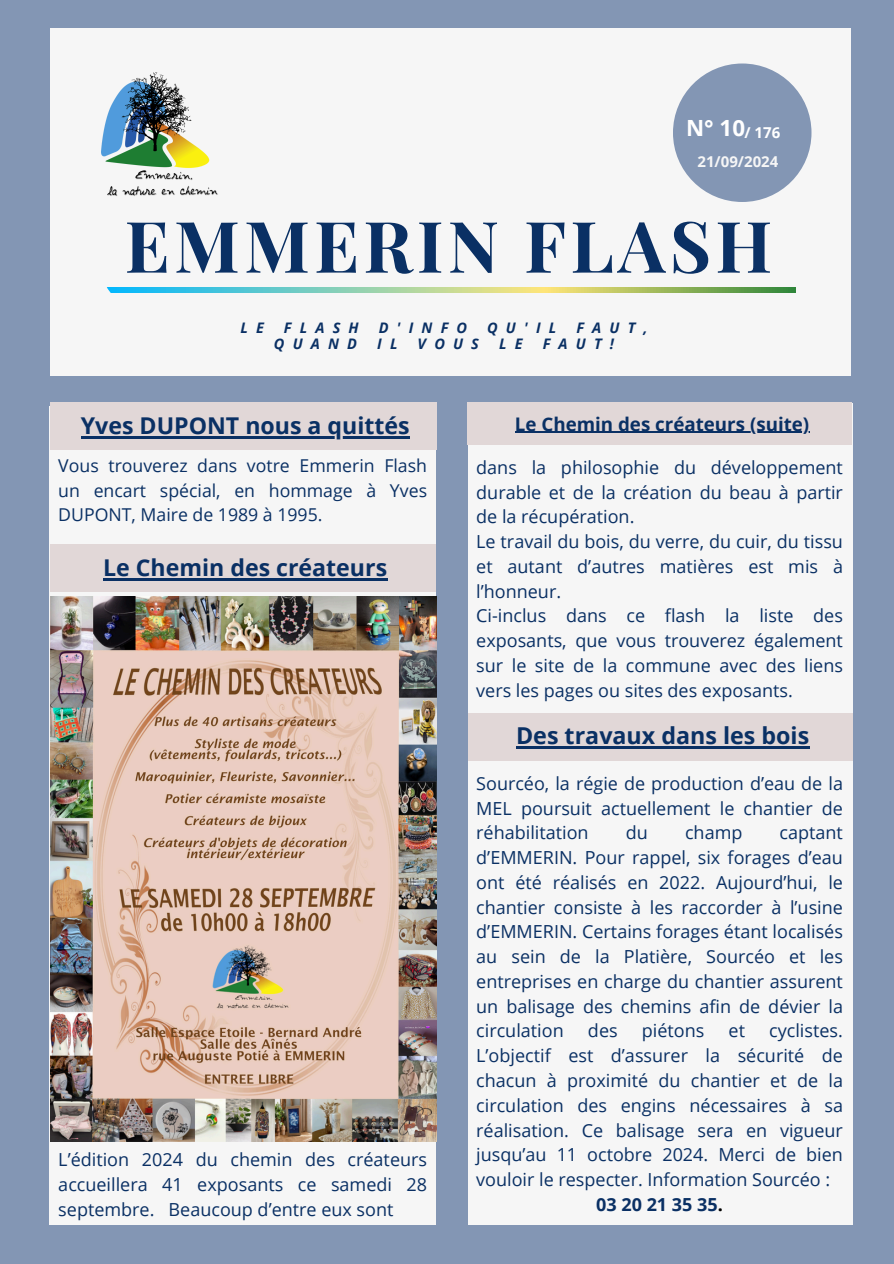
<style>
.page{position:relative;width:894px;height:1264px;background:#fff}
.page>*{position:absolute;margin:0;border:0;box-sizing:border-box;transform-origin:0 0}
.t1{font:700 70.95px "Playfair Display";letter-spacing:.06em;color:#0a3064}
.t2{font:700 23.25px "Open Sans";color:#0a3064}
.t3{font:700 23.1px "Open Sans";color:#0a3064}
.t4{font:700 22.35px "Open Sans";color:#fff}
.t5{font:700 18.75px "Open Sans";color:#0a3064}
.t6{font:18px/24.8px "Open Sans";color:#0a3064;text-align:justify}
.t7{font:700 18px "Open Sans";color:#0a3064}
.t8{font:17.7px/24.8px "Open Sans";color:#0a3064;text-align:justify}
.t9{font:700 15px "Open Sans";color:#f6f6f6}
.t10{font:700 15px "Open Sans";color:#fff}
.t11{font:italic 700 14.55px "Open Sans";letter-spacing:.56em;color:#0a3064}
.s1{color:#000}
</style>
<div class="page">
<div style="left:0;top:0;width:893px;height:1263px;background:#8396b4"></div>
<div style="left:50px;top:28px;width:800px;height:348px;background:#f6f6f6"></div>
<div style="left:672px;top:63px;width:139px;height:139px;background:#8396b4;border-radius:50%"></div>
<img style="left:101px;top:72px;width:117px;height:124px">
<svg style="left:106px;top:287px;width:688px;height:6px;background:#89c597"></svg>
<div style="left:50px;top:406px;width:385px;height:818px;background:#f6f6f6"></div>
<div style="left:468px;top:403px;width:384px;height:821px;background:#f6f6f6"></div>
<div style="left:50px;top:403px;width:386px;height:47px;background:#e1d7d7"></div>
<hr style="left:81px;top:436px;width:328px;height:2px;background:#0a3064">
<div style="left:467px;top:402px;width:385px;height:42px;background:#e1d7d7"></div>
<hr style="left:514px;top:431px;width:295px;height:2px;background:#0a3064">
<div style="left:50px;top:544px;width:385px;height:47px;background:#e1d7d7"></div>
<hr style="left:103px;top:578px;width:284px;height:2px;background:#0a3064">
<img style="left:50px;top:597px;width:386px;height:544px">
<div style="left:468px;top:713px;width:384px;height:47px;background:#e1d7d7"></div>
<hr style="left:516px;top:746px;width:293px;height:3px;background:#0a3064">
<h3 class="t4" style="left:686px;top:112px;width:60px">N° 10</h3>
<h5 class="t10" style="left:744px;top:122px;width:37px">/ 176</h5>
<h3 class="t9" style="left:697px;top:151px;width:82px">21/09/2024</h3>
<h1 class="t1" style="left:125px;top:196px;width:648px">EMMERIN FLASH</h1>
<h6 class="t11" style="left:240px;top:317px;width:25px">L E</h6>
<h6 class="t11" style="left:284px;top:317px;width:76px">FLASH</h6>
<h6 class="t11" style="left:379px;top:317px;width:90px">D'INFO</h6>
<h6 class="t11" style="left:487px;top:317px;width:71px">QU'IL</h6>
<h6 class="t11" style="left:576px;top:317px;width:73px">FAUT,</h6>
<h6 class="t11" style="left:274px;top:333px;width:85px">QUAND</h6>
<h6 class="t11" style="left:377px;top:333px;width:22px">I L</h6>
<h6 class="t11" style="left:417px;top:333px;width:63px">VOUS</h6>
<h6 class="t11" style="left:499px;top:333px;width:25px">L E</h6>
<h6 class="t11" style="left:542px;top:333px;width:73px">FAUT!</h6>
<h2 class="t3" style="left:81px;top:409px;width:330px">Yves DUPONT nous a quittés</h2>
<p class="t5" style="left:514px;top:410px;width:296px">Le Chemin des créateurs (suite)</p>
<p class="t8" style="left:58px;top:452px;width:370px">Vous trouverez dans votre Emmerin Flash un encart spécial, en hommage à Yves DUPONT, Maire de 1989 à 1995.</p>
<h5 class="t6" style="left:476px;top:454px;width:368px;text-align:left">dans la philosophie du développement durable et de la création du beau à partir de la récupération.<br>Le travail du bois, du verre, du cuir, du tissu et autant d’autres matières est mis à l’honneur.<br>Ci-inclus dans ce flash la liste des exposants, que vous trouverez également sur le site de la commune avec des liens vers les pages ou sites des exposants.</h5>
<p class="t3" style="left:103px;top:551px;width:285px">Le Chemin des créateurs</p>
<h5 class="t6" style="left:58px;top:1146px;width:370px">L’édition 2024 du chemin des créateurs accueillera 41 exposants ce samedi 28 septembre. Beaucoup d’entre eux sont</h5>
<h5 class="t2" style="left:516px;top:719px;width:294px">Des travaux dans les bois</h5>
<h4 class="t6" style="left:476px;top:770px;width:368px">Sourcéo, la régie de production d’eau de la MEL poursuit actuellement le chantier de réhabilitation</h4>
<h4 class="t6" style="left:625px;top:820px;width:24px">du</h4>
<h4 class="t6" style="left:684px;top:820px;width:59px">champ</h4>
<h4 class="t6" style="left:476px;top:820px;width:368px;text-indent:303px">captant d’EMMERIN. Pour rappel, six forages d’eau ont été réalisés en 2022. Aujourd’hui, le chantier consiste à les raccorder à l’usine d’EMMERIN. Certains forages étant localisés au sein de la Platière, Sourcéo et les entreprises en charge du chantier assurent un balisage des chemins afin de dévier la circulation</h4>
<h4 class="t6" style="left:587px;top:1018px;width:31px">des</h4>
<h4 class="t6" style="left:641px;top:1018px;width:64px">piétons</h4>
<h4 class="t6" style="left:728px;top:1018px;width:18px">et</h4>
<h4 class="t6" style="left:769px;top:1018px;width:75px">cyclistes.</h4>
<h4 class="t6" style="left:476px;top:1042px;width:368px">L’objectif est d’assurer la sécurité de</h4>
<h4 class="t6" style="left:476px;top:1067px;width:368px">chacun à proximité du chantier et de la</h4>
<h4 class="t6" style="left:476px;top:1092px;width:368px">circulation des engins nécessaires à sa</h4>
<h4 class="t6" style="left:476px;top:1117px;width:368px">réalisation. Ce balisage sera en vigueur</h4>
<h4 class="t6" style="left:476px;top:1141px;width:368px">jusqu’au 11 octobre 2024. Merci de bien</h4>
<h4 class="t6" style="left:476px;top:1166px;width:355px">vouloir le respecter. Information Sourcéo :</h4>
<h4 class="t7" style="left:596px;top:1191px;width:128px">03 20 21 35 35<span class="s1">.</span></h4>
</div>
